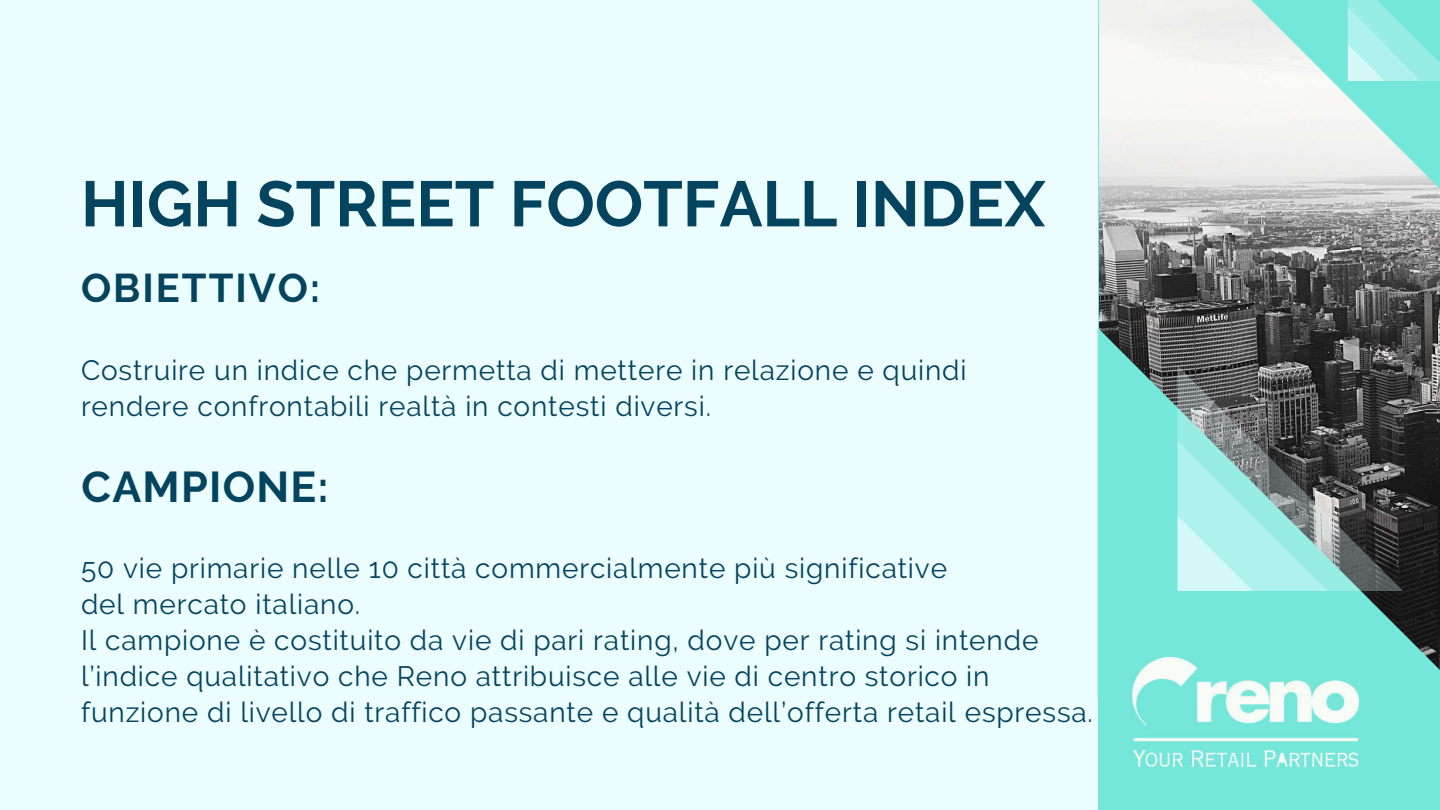
<style>
.page{position:relative;width:1440px;height:810px;background:#ebfdff}
.page>*{position:absolute;margin:0;border:0;box-sizing:border-box;transform-origin:0 0}
.t1{font:700 64px "Raleway";color:#05445e}
.t2{font:700 43px "Raleway";letter-spacing:.03em;color:#05445e}
.t3{font:700 40px "Raleway";letter-spacing:.05em;color:#05445e}
.t4{font:28px/36px "Raleway";letter-spacing:.03em;color:#05445e}
</style>
<div class="page">
<div style="left:1098px;top:0;width:342px;height:810px;background:#75e6da"></div>
<img style="left:1100px;top:0;width:340px;height:328px">
<svg style="left:1156px;top:0;width:284px;height:243px"></svg>
<svg style="left:1099px;top:328px;width:341px;height:372px"></svg>
<svg style="left:1178px;top:366px;width:225px;height:225px;background:#525656"></svg>
<svg style="left:1178px;top:440px;width:150px;height:151px;background:#9ac9c5"></svg>
<svg style="left:1348px;top:0;width:92px;height:81px"></svg>
<img style="left:1133px;top:658px;width:226px;height:108px">
<h1 class="t1" style="left:81px;top:166px;width:966px">HIGH STREET FOOTFALL INDEX</h1>
<h3 class="t3" style="left:81px;top:265px;width:241px">OBIETTIVO:</h3>
<p class="t4" style="left:81px;top:352px;width:887px">Costruire un indice che permetta di mettere in relazione e quindi rendere confrontabili realtà in contesti diversi.</p>
<h2 class="t2" style="left:82px;top:462px;width:248px">CAMPIONE:</h2>
<p class="t4" style="left:81px;top:550px;width:1013px">50 vie primarie nelle 10 città commercialmente più significative<br>del mercato italiano.<br>Il campione è costituito da vie di pari rating, dove per rating si intende l’indice qualitativo che Reno attribuisce alle vie di centro storico in funzione di livello di traffico passante e qualità dell’offerta retail espressa.</p>
</div>
